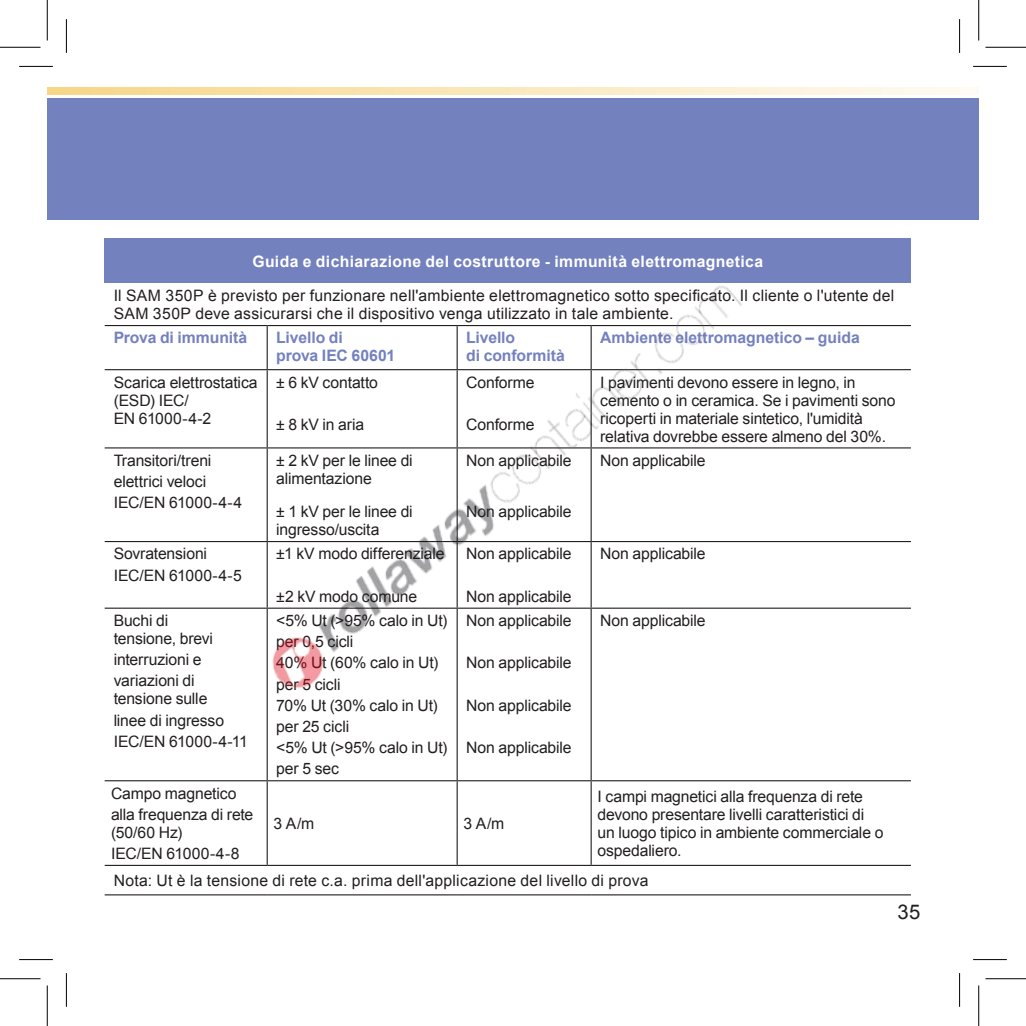
<style>
.page{position:relative;width:1026px;height:1026px;background:#fff}
.page>*{position:absolute;margin:0;border:0;box-sizing:border-box;transform-origin:0 0}
.t1{font:20.25px "Arial";color:#231f20}
.t2{font:15.75px/21.2px "Arial";letter-spacing:-.01em;color:#231f20}
.t3{font:15.75px/18px "Arial";letter-spacing:.015em;color:#231f20}
.t4{font:700 15.75px/18px "Arial";letter-spacing:-.005em;color:#7481bf}
.t5{font:700 15.75px "Arial";letter-spacing:.025em;color:#fff}
</style>
<div class="page">
<div style="left:47px;top:98px;width:931px;height:121px;background:#7481bf"></div>
<svg style="left:47px;top:87px;width:928px;height:8px;background:#fae8bd"></svg>
<div style="left:105px;top:239px;width:806px;height:44px;background:#7481bf"></div>
<hr style="left:105px;top:325px;width:162px;height:1px;background:#231f20">
<hr style="left:591px;top:325px;width:320px;height:1px;background:#231f20">
<hr style="left:105px;top:369px;width:162px;height:1px;background:#231f20">
<hr style="left:591px;top:369px;width:320px;height:1px;background:#231f20">
<hr style="left:105px;top:447px;width:162px;height:1px;background:#231f20">
<hr style="left:591px;top:447px;width:320px;height:1px;background:#231f20">
<hr style="left:105px;top:541px;width:162px;height:1px;background:#231f20">
<hr style="left:591px;top:541px;width:320px;height:1px;background:#231f20">
<hr style="left:105px;top:607px;width:162px;height:2px;background:#231f20">
<hr style="left:591px;top:607px;width:320px;height:2px;background:#231f20">
<hr style="left:105px;top:780px;width:162px;height:1px;background:#231f20">
<hr style="left:591px;top:780px;width:320px;height:1px;background:#231f20">
<hr style="left:105px;top:865px;width:162px;height:1px;background:#231f20">
<hr style="left:591px;top:865px;width:320px;height:1px;background:#231f20">
<hr style="left:105px;top:894px;width:162px;height:1px;background:#231f20">
<hr style="left:591px;top:894px;width:320px;height:1px;background:#231f20">
<hr style="left:19px;top:66px;width:34px;height:1px;background:#000">
<hr style="left:973px;top:66px;width:34px;height:1px;background:#000">
<hr style="left:19px;top:959px;width:34px;height:1px;background:#000">
<hr style="left:973px;top:959px;width:34px;height:1px;background:#000">
<hr style="left:66px;top:19px;width:1px;height:34px;background:#000">
<hr style="left:66px;top:973px;width:1px;height:34px;background:#000">
<hr style="left:959px;top:19px;width:1px;height:34px;background:#000">
<hr style="left:959px;top:973px;width:1px;height:34px;background:#000">
<hr style="left:0;top:47px;width:40px;height:1px;background:#000">
<hr style="left:985px;top:47px;width:41px;height:1px;background:#000">
<hr style="left:0;top:978px;width:40px;height:1px;background:#000">
<hr style="left:985px;top:978px;width:41px;height:1px;background:#000">
<hr style="left:47px;top:0;width:1px;height:40px;background:#000">
<hr style="left:47px;top:985px;width:1px;height:41px;background:#000">
<hr style="left:978px;top:0;width:1px;height:40px;background:#000">
<hr style="left:978px;top:985px;width:1px;height:41px;background:#000">
<img style="left:192px;top:219px;width:641px;height:677px">
<p class="t5" style="left:252px;top:251px;width:512px">Guida e dichiarazione del costruttore - immunità elettromagnetica</p>
<p class="t3" style="left:114px;top:287px;width:782px">Il SAM 350P è previsto per funzionare nell'ambiente elettromagnetico sotto specificato. Il cliente o l'utente del<br>SAM 350P deve assicurarsi che il dispositivo venga utilizzato in tale ambiente.</p>
<p class="t4" style="left:114px;top:329px;width:135px">Prova di immunità</p>
<p class="t4" style="left:276px;top:329px;width:121px">Livello di<br>prova IEC 60601</p>
<p class="t4" style="left:466px;top:329px;width:100px">Livello<br>di conformità</p>
<p class="t4" style="left:600px;top:329px;width:261px">Ambiente elettromagnetico – guida</p>
<p class="t2" style="left:114px;top:373px;width:146px;line-height:18px">Scarica elettrostatica (ESD) IEC/<br>EN 61000-4-2</p>
<p class="t2" style="left:276px;top:371px;width:103px">± 6 kV contatto</p>
<p class="t2" style="left:466px;top:371px;width:70px">Conforme</p>
<p class="t2" style="left:466px;top:414px;width:70px">Conforme</p>
<p class="t2" style="left:600px;top:373px;width:297px;line-height:18px">I pavimenti devono essere in legno, in cemento o in ceramica. Se i pavimenti sono ricoperti in materiale sintetico, l'umidità relativa dovrebbe essere almeno del 30%.</p>
<p class="t2" style="left:276px;top:414px;width:90px">± 8 kV in aria</p>
<p class="t2" style="left:114px;top:450px;width:130px">Transitori/treni elettrici veloci<br>IEC/EN 61000-4-4</p>
<p class="t2" style="left:276px;top:451px;width:138px;line-height:18px">± 2 kV per le linee di alimentazione</p>
<p class="t2" style="left:276px;top:503px;width:138px;line-height:18px">± 1 kV per le linee di ingresso/uscita</p>
<p class="t2" style="left:114px;top:543px;width:130px">Sovratensioni<br>IEC/EN 61000-4-5</p>
<p class="t2" style="left:276px;top:543px;width:170px">±1 kV modo differenziale</p>
<p class="t2" style="left:276px;top:586px;width:143px">±2 kV modo comune</p>
<p class="t2" style="left:466px;top:450px;width:107px">Non applicabile</p>
<p class="t2" style="left:466px;top:501px;width:107px">Non applicabile</p>
<p class="t2" style="left:466px;top:543px;width:107px">Non applicabile</p>
<p class="t2" style="left:466px;top:586px;width:107px">Non applicabile</p>
<p class="t2" style="left:114px;top:611px;width:101px;line-height:18px">Buchi di tensione, brevi</p>
<p class="t2" style="left:114px;top:649px;width:89px">interruzioni e variazioni di</p>
<p class="t2" style="left:114px;top:688px;width:136px">tensione sulle<br>linee di ingresso<br>IEC/EN 61000-4-11</p>
<p class="t2" style="left:276px;top:610px;width:173px">&lt;5% Ut (&gt;95% calo in Ut) per 0,5 cicli<br>40% Ut (60% calo in Ut) per 5 cicli<br>70% Ut (30% calo in Ut) per 25 cicli<br>&lt;5% Ut (&gt;95% calo in Ut) per 5 sec</p>
<p class="t2" style="left:466px;top:610px;width:107px">Non applicabile</p>
<p class="t2" style="left:466px;top:652px;width:107px">Non applicabile</p>
<p class="t2" style="left:466px;top:695px;width:107px">Non applicabile</p>
<p class="t2" style="left:466px;top:737px;width:107px">Non applicabile</p>
<p class="t2" style="left:600px;top:450px;width:107px">Non applicabile</p>
<p class="t2" style="left:600px;top:543px;width:107px">Non applicabile</p>
<p class="t2" style="left:600px;top:610px;width:107px">Non applicabile</p>
<p class="t2" style="left:111px;top:782px;width:144px">Campo magnetico alla frequenza di rete</p>
<p class="t2" style="left:111px;top:822px;width:130px">(50/60 Hz)<br>IEC/EN 61000-4-8</p>
<p class="t2" style="left:597px;top:787px;width:287px;line-height:18px">I campi magnetici alla frequenza di rete devono presentare livelli caratteristici di un luogo tipico in ambiente commerciale o ospedaliero.</p>
<p class="t3" style="left:114px;top:871px;width:536px">Nota: Ut è la tensione di rete c.a. prima dell'applicazione del livello di prova</p>
<p class="t2" style="left:274px;top:813px;width:42px">3 A/m</p>
<p class="t2" style="left:463px;top:813px;width:42px">3 A/m</p>
<p class="t1" style="left:897px;top:898px;width:24px">35</p>
</div>
